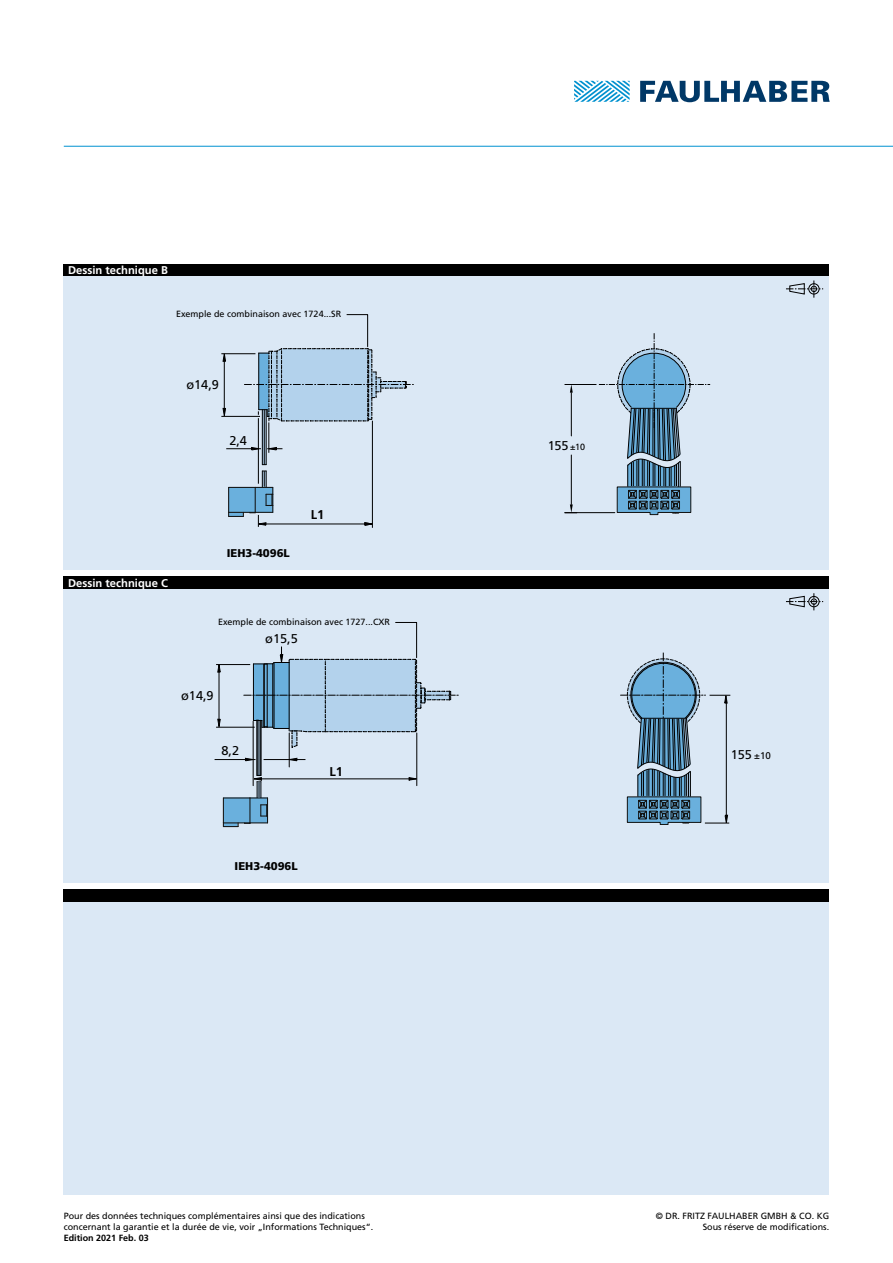
<style>
.page{position:relative;width:893px;height:1263px;background:#fff}
.page>*{position:absolute;margin:0;border:0;box-sizing:border-box;transform-origin:0 0}
.t1{font:12.75px "Frutiger LT";color:#000}
.t2{font:700 12.75px "Frutiger LT";color:#000}
.t3{font:700 11.25px "Frutiger LT";color:#fff}
.t4{font:900 11.25px "Frutiger LT";color:#000}
.t5{font:9px/10.8px "Frutiger LT";color:#000}
.t6{font:700 9px "Frutiger LT";color:#000}
.s1{font-size:9px}
.s2{font-size:9.75px}
</style>
<div class="page">
<hr style="left:64px;top:146px;width:829px;height:1px;background:#0092d0">
<svg style="left:574px;top:81px;width:56px;height:21px"></svg>
<svg style="left:640px;top:81px;width:190px;height:21px"></svg>
<div style="left:64px;top:901px;width:765px;height:294px;background:#dbe8f5"></div>
<div style="left:64px;top:264px;width:765px;height:12px;background:#000"></div>
<div style="left:64px;top:889px;width:765px;height:12px;background:#000"></div>
<div style="left:64px;top:276px;width:765px;height:294px;background:#dbe8f5"></div>
<div style="left:64px;top:589px;width:765px;height:293px;background:#dbe8f5"></div>
<div style="left:64px;top:576px;width:765px;height:13px;background:#000"></div>
<svg style="left:786px;top:280px;width:37px;height:18px"></svg>
<hr style="left:565px;top:384px;width:31px;height:1px;background:#000">
<hr style="left:565px;top:512px;width:50px;height:1px;background:#000">
<hr style="left:571px;top:455px;width:1px;height:49px;background:#000">
<hr style="left:571px;top:393px;width:1px;height:43px;background:#000">
<svg style="left:570px;top:504px;width:3px;height:8px"></svg>
<svg style="left:570px;top:385px;width:3px;height:8px"></svg>
<hr style="left:258px;top:418px;width:1px;height:66px;background:#000">
<hr style="left:372px;top:421px;width:1px;height:107px;background:#000">
<hr style="left:263px;top:524px;width:102px;height:1px;background:#000">
<hr style="left:226px;top:448px;width:35px;height:1px;background:#000">
<svg style="left:364px;top:522px;width:9px;height:4px"></svg>
<hr style="left:221px;top:353px;width:34px;height:1px;background:#000">
<hr style="left:221px;top:416px;width:39px;height:1px;background:#000">
<hr style="left:224px;top:358px;width:1px;height:52px;background:#000">
<svg style="left:223px;top:408px;width:3px;height:9px"></svg>
<svg style="left:223px;top:353px;width:3px;height:9px"></svg>
<svg style="left:244px;top:314px;width:170px;height:151px"></svg>
<svg style="left:599px;top:333px;width:111px;height:182px"></svg>
<svg style="left:228px;top:471px;width:45px;height:56px"></svg>
<svg style="left:786px;top:593px;width:37px;height:17px"></svg>
<hr style="left:215px;top:759px;width:40px;height:1px;background:#000">
<hr style="left:216px;top:664px;width:34px;height:1px;background:#000">
<hr style="left:216px;top:727px;width:39px;height:1px;background:#000">
<svg style="left:620px;top:652px;width:110px;height:173px"></svg>
<hr style="left:641px;top:718px;width:46px;height:1px;background:#000204">
<svg style="left:217px;top:622px;width:242px;height:205px"></svg>
<hr style="left:260px;top:720px;width:1px;height:55px;background:#000204">
<hr style="left:257px;top:720px;width:1px;height:55px;background:#000204">
<hr style="left:259px;top:721px;width:1px;height:54px;background:#000204">
<p class="t3" style="left:68px;top:263px;width:102px">Dessin technique B</p>
<p class="t5" style="left:176px;top:309px;width:167px">Exemple de combinaison avec 1724...SR</p>
<h1 class="t1" style="left:186px;top:377px;width:34px">ø14,9</h1>
<h1 class="t1" style="left:229px;top:433px;width:19px">2,4</h1>
<p class="t3" style="left:68px;top:576px;width:102px">Dessin technique C</p>
<p class="t4" style="left:227px;top:546px;width:65px">IEH3-4096L</p>
<h1 class="t2" style="left:311px;top:507px;width:15px">L1</h1>
<p class="t5" style="left:218px;top:617px;width:174px">Exemple de combinaison avec 1727...CXR</p>
<h1 class="t1" style="left:265px;top:631px;width:34px">ø15,5</h1>
<h1 class="t1" style="left:181px;top:688px;width:34px">ø14,9</h1>
<h1 class="t1" style="left:222px;top:743px;width:19px">8,2</h1>
<h1 class="t2" style="left:329px;top:764px;width:15px">L1</h1>
<p class="t4" style="left:235px;top:859px;width:65px">IEH3-4096L</p>
<h1 class="t1" style="left:548px;top:438px;width:39px">155 <span class="s1">±10</span></h1>
<h1 class="t1" style="left:731px;top:747px;width:42px">155 <span class="s2">±10</span></h1>
<p class="t5" style="left:64px;top:1210px;width:311px">Pour des données techniques complémentaires ainsi que des indications concernant la garantie et la durée de vie, voir „Informations Techniques“.</p>
<p class="t5" style="left:656px;top:1210px;width:175px;text-align:right">© DR. FRITZ FAULHABER GMBH &amp; CO. KG<br>Sous réserve de modifications.</p>
<p class="t6" style="left:64px;top:1233px;width:87px">Edition 2021 Feb. 03</p>
</div>
